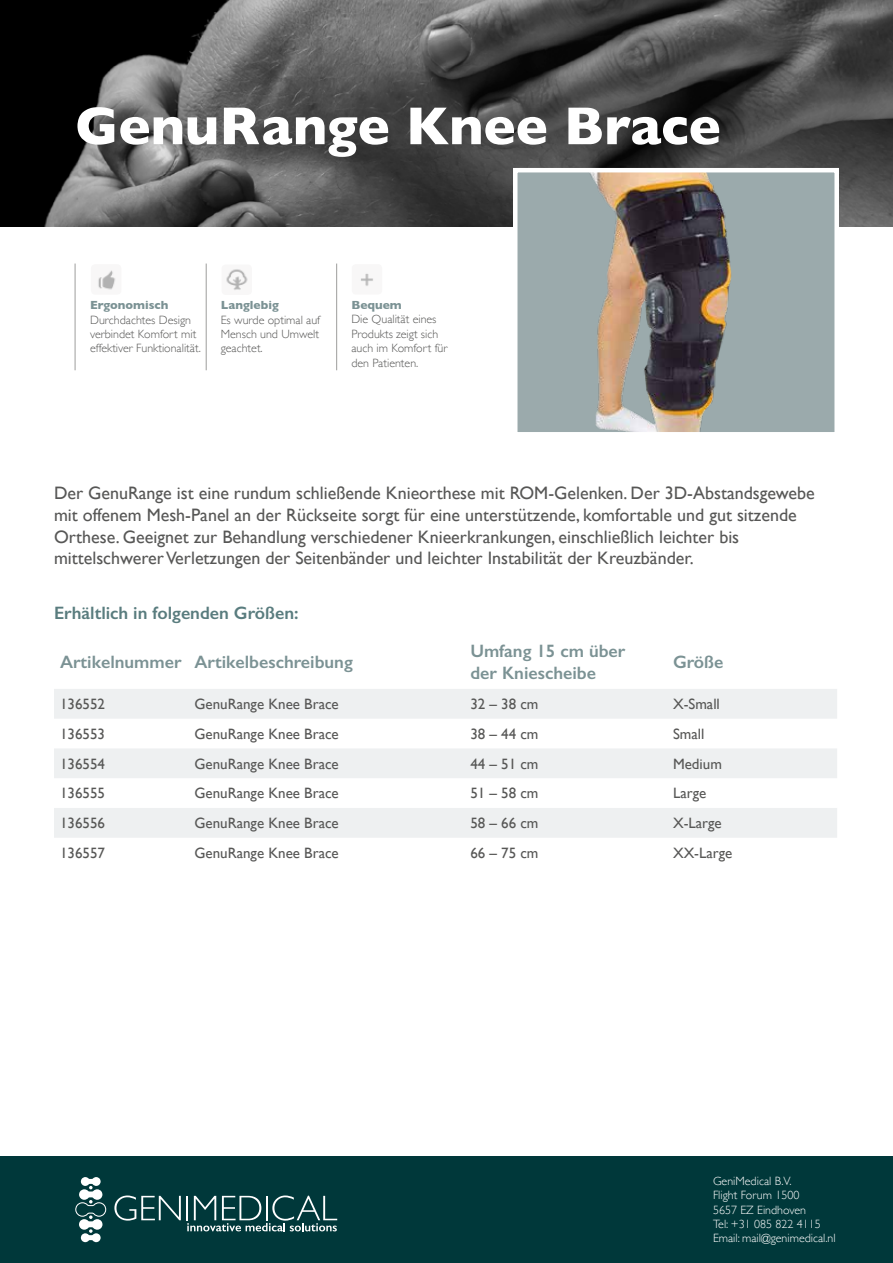
<style>
.page{position:relative;width:893px;height:1263px;background:#fff}
.page>*{position:absolute;margin:0;border:0;box-sizing:border-box;transform-origin:0 0}
.t1{font:700 54px "Gill Sans";color:#fff}
.t2{font:18px/21.6px "Gill Sans";color:#575756}
.t3{font:600 18px/21.6px "Gill Sans";color:#7b9294}
.t4{font:600 18px "Gill Sans";color:#597c7e}
.t5{font:15px "Gill Sans";color:#575756}
.t6{font:300 12px/14.4px "Gill Sans";color:#575756}
.t7{font:300 12px/14.4px "Gill Sans";color:#fff}
.t8{font:700 12px "Gill Sans";color:#7b9294}
</style>
<div class="page">
<div style="left:0;top:1156px;width:893px;height:107px;background:#00383a"></div>
<img style="left:0;top:0;width:893px;height:226px">
<div style="left:515px;top:170px;width:322px;height:264px;background:#9baaac"></div>
<img style="left:590px;top:173px;width:142px;height:258px">
<div style="left:513px;top:168px;width:326px;height:268px;border:4px solid #fff"></div>
<svg style="left:75px;top:1177px;width:31px;height:65px"></svg>
<svg style="left:114px;top:1195px;width:67px;height:25px"></svg>
<hr style="left:186px;top:1196px;width:2px;height:24px;background:#fff">
<svg style="left:187px;top:1195px;width:150px;height:36px"></svg>
<svg style="left:54px;top:689px;width:783px;height:149px;fill:#eef0f1"></svg>
<img style="left:98px;top:270px;width:18px;height:20px">
<img style="left:226px;top:269px;width:22px;height:22px">
<img style="left:360px;top:273px;width:14px;height:14px">
<hr style="left:75px;top:264px;width:1px;height:106px;background:#9d9d9c">
<hr style="left:206px;top:264px;width:1px;height:106px;background:#9d9d9c">
<hr style="left:336px;top:264px;width:1px;height:106px;background:#9d9d9c">
<h1 class="t1" style="left:75px;top:83px;width:647px">GenuRange Knee Brace</h1>
<p class="t8" style="left:90px;top:295px;width:80px">Ergonomisch</p>
<p class="t6" style="left:90px;top:312px;width:112px">Durchdachtes Design verbindet Komfort mit effektiver Funktionalität.</p>
<p class="t8" style="left:221px;top:295px;width:60px">Langlebig</p>
<p class="t6" style="left:221px;top:312px;width:101px;text-align:justify">Es wurde optimal auf Mensch und Umwelt geachtet.</p>
<p class="t8" style="left:351px;top:295px;width:52px">Bequem</p>
<p class="t6" style="left:351px;top:312px;width:98px">Die Qualität eines<br>Produkts zeigt sich auch im Komfort für den Patienten.</p>
<p class="t2" style="left:54px;top:482px;width:762px">Der GenuRange ist eine rundum schließende Knieorthese mit ROM-Gelenken. Der 3D-Abstandsgewebe mit offenem Mesh-Panel an der Rückseite sorgt für eine unterstützende, komfortable und gut sitzende Orthese. Geeignet zur Behandlung verschiedener Knieerkrankungen, einschließlich leichter bis mittelschwerer Verletzungen der Seitenbänder und leichter Instabilität der Kreuzbänder.</p>
<p class="t4" style="left:54px;top:602px;width:246px">Erhältlich in folgenden Größen:</p>
<p class="t3" style="left:60px;top:651px;width:294px">Artikelnummer Artikelbeschreibung</p>
<p class="t3" style="left:470px;top:640px;width:157px">Umfang 15 cm über der Kniescheibe</p>
<p class="t3" style="left:673px;top:651px;width:52px">Größe</p>
<p class="t5" style="left:60px;top:695px;width:46px">136552</p>
<p class="t5" style="left:195px;top:695px;width:146px">GenuRange Knee Brace</p>
<p class="t5" style="left:470px;top:695px;width:70px">32 – 38 cm</p>
<p class="t5" style="left:673px;top:695px;width:48px">X-Small</p>
<p class="t5" style="left:60px;top:725px;width:46px">136553</p>
<p class="t5" style="left:195px;top:725px;width:146px">GenuRange Knee Brace</p>
<p class="t5" style="left:470px;top:725px;width:70px">38 – 44 cm</p>
<p class="t5" style="left:673px;top:725px;width:33px">Small</p>
<p class="t5" style="left:60px;top:755px;width:46px">136554</p>
<p class="t5" style="left:195px;top:755px;width:146px">GenuRange Knee Brace</p>
<p class="t5" style="left:470px;top:755px;width:70px">44 – 51 cm</p>
<p class="t5" style="left:673px;top:755px;width:50px">Medium</p>
<p class="t5" style="left:60px;top:784px;width:46px">136555</p>
<p class="t5" style="left:195px;top:784px;width:146px">GenuRange Knee Brace</p>
<p class="t5" style="left:470px;top:784px;width:70px">51 – 58 cm</p>
<p class="t5" style="left:673px;top:784px;width:35px">Large</p>
<p class="t5" style="left:60px;top:814px;width:46px">136556</p>
<p class="t5" style="left:195px;top:814px;width:146px">GenuRange Knee Brace</p>
<p class="t5" style="left:470px;top:814px;width:70px">58 – 66 cm</p>
<p class="t5" style="left:673px;top:814px;width:50px">X-Large</p>
<p class="t5" style="left:60px;top:844px;width:46px">136557</p>
<p class="t5" style="left:195px;top:844px;width:146px">GenuRange Knee Brace</p>
<p class="t5" style="left:470px;top:844px;width:70px">66 – 75 cm</p>
<p class="t5" style="left:673px;top:844px;width:61px">XX-Large</p>
<p class="t7" style="left:713px;top:1173px;width:124px">GeniMedical B.V.<br>Flight Forum 1500<br>5657 EZ Eindhoven<br>Tel: +31 085 822 4115<br>Email: mail@genimedical.nl</p>
</div>
